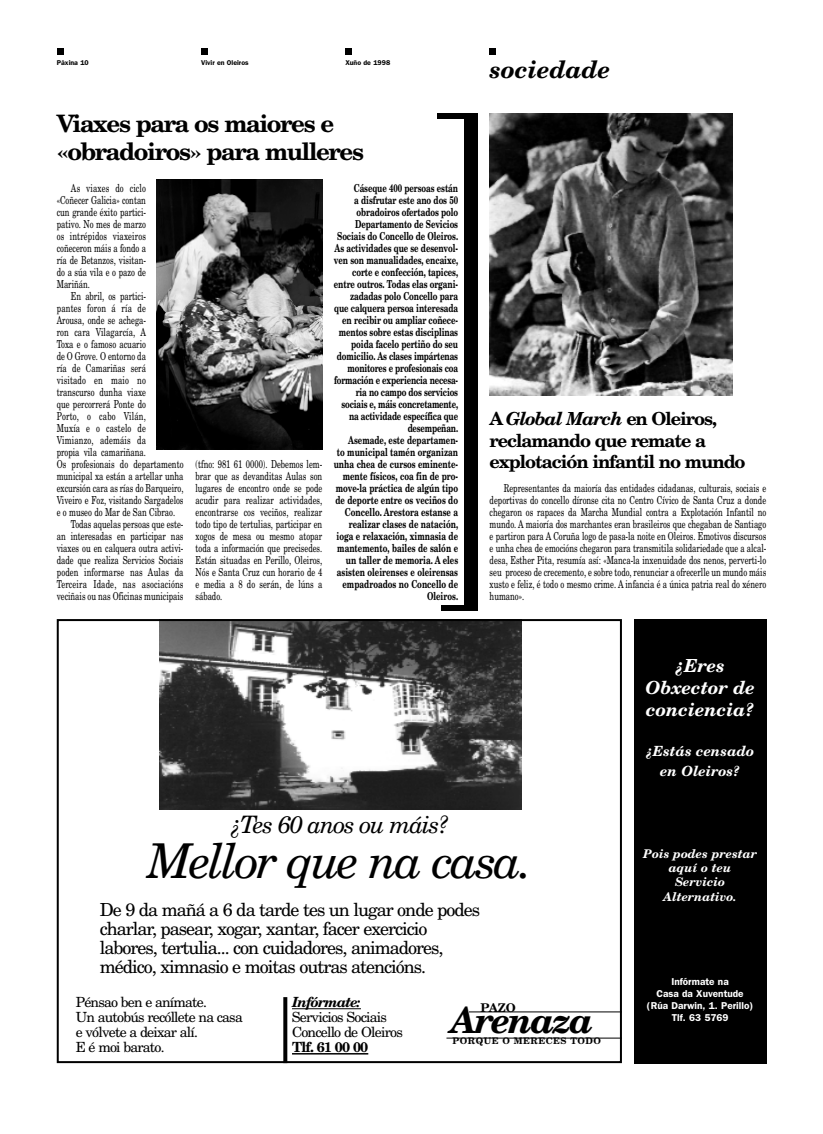
<style>
.page{position:relative;width:823px;height:1134px;background:#fff}
.page>*{position:absolute;margin:0;border:0;box-sizing:border-box;transform-origin:0 0}
.t1{font:italic 48px "New Century Schlbk";letter-spacing:-.055em;color:#000}
.t2{font:italic 700 36px "New Century Schlbk";letter-spacing:-.055em;color:#000}
.t3{font:700 24px/28.8px "New Century Schlbk";letter-spacing:-.06em;color:#000}
.t4{font:italic 24px "New Century Schlbk";letter-spacing:-.055em;color:#000}
.t5{font:italic 700 24px "New Century Schlbk";color:#000}
.t6{font:18px/19px "New Century Schlbk";letter-spacing:-.055em;color:#000}
.t7{font:700 18px/21.6px "New Century Schlbk";letter-spacing:-.055em;color:#000}
.t8{font:italic 700 18px/21.6px "New Century Schlbk";color:#fff;text-align:center}
.t9{font:14px "New Century Schlbk";letter-spacing:-.055em;color:#000}
.t10{font:italic 700 14px/19.7px "New Century Schlbk";color:#fff;text-align:center}
.t11{font:italic 700 14px "New Century Schlbk";letter-spacing:-.055em;color:#000}
.t12{font:700 14px "New Century Schlbk";letter-spacing:-.055em;color:#000}
.t13{font:italic 700 12px/14.4px "New Century Schlbk";color:#fff;text-align:center}
.t14{font:700 12px "New Century Schlbk";color:#000}
.t15{font:11px/12px "New Century Schlbk";color:#000;text-align:justify;scale:.7 1}
.t16{font:700 11px/12px "New Century Schlbk";letter-spacing:-.01em;color:#000;text-align:right;scale:.7 1}
.t17{font:11px "New Century Schlbk";letter-spacing:.02em;color:#000;scale:.7 1}
.t18{font:600 10px/12px "Franklin Gothic";color:#fff;text-align:center}
.t19{font:700 9px "New Century Schlbk";letter-spacing:.055em;color:#000}
.t20{font:600 7px "Franklin Gothic";color:#000}
.s1{font-style:italic}
</style>
<div class="page">
<img style="left:159px;top:622px;width:362px;height:188px">
<img style="left:489px;top:113px;width:242px;height:282px">
<div style="left:57px;top:619px;width:564px;height:444px;border:2px solid #000"></div>
<div style="left:489px;top:48px;width:7px;height:7px;background:#000"></div>
<div style="left:201px;top:48px;width:6px;height:7px;background:#000"></div>
<div style="left:57px;top:48px;width:6px;height:7px;background:#000"></div>
<div style="left:345px;top:48px;width:7px;height:7px;background:#000"></div>
<div style="left:633px;top:619px;width:132px;height:444px;background:#000"></div>
<div style="left:464px;top:116px;width:13px;height:495px;background:#000"></div>
<div style="left:437px;top:113px;width:40px;height:5px;background:#000"></div>
<div style="left:441px;top:605px;width:36px;height:5px;background:#000"></div>
<hr style="left:292px;top:1008px;width:69px;height:1px;background:#000">
<hr style="left:292px;top:1053px;width:76px;height:1px;background:#000">
<svg style="left:283px;top:997px;width:4px;height:66px"></svg>
<hr style="left:468px;top:1012px;width:153px;height:1px;background:#000">
<hr style="left:446px;top:1038px;width:175px;height:1px;background:#000">
<img style="left:156px;top:179px;width:166px;height:270px">
<p class="t20" style="left:57px;top:58px;width:33px">Páxina 10</p>
<p class="t20" style="left:201px;top:58px;width:49px">Vivir en Oleiros</p>
<p class="t20" style="left:345px;top:58px;width:46px">Xuño de 1998</p>
<h3 class="t5" style="left:489px;top:60px;width:122px">sociedade</h3>
<h3 class="t3" style="left:57px;top:111px;width:308px">Viaxes para os maiores e «obradoiros» para mulleres</h3>
<p class="t15" style="left:57px;top:182px;width:129px;text-indent:14px">As viaxes do ciclo «Coñecer Galicia» contan cun grande éxito partici&shy;pativo. No mes de marzo os intrépidos viaxeiros coñeceron máis a fondo a ría de Betanzos, visitan&shy;do a súa vila e o pazo de Mariñán.</p>
<p class="t15" style="left:71px;top:290px;width:109px">En abril, os partici-</p>
<p class="t17" style="left:57px;top:302px;width:129px">pantes foron á ría de</p>
<p class="t15" style="left:57px;top:314px;width:129px">Arousa, onde se achega-</p>
<p class="t15" style="left:57px;top:326px;width:129px">ron cara Vilagarcía, A</p>
<p class="t15" style="left:57px;top:338px;width:129px">Toxa e o famoso acuario</p>
<p class="t15" style="left:57px;top:350px;width:129px">de O Grove. O entorno da</p>
<p class="t15" style="left:57px;top:362px;width:129px">ría de Camariñas será</p>
<p class="t17" style="left:57px;top:374px;width:129px">visitado en maio no</p>
<p class="t15" style="left:57px;top:386px;width:129px">transcurso dunha viaxe</p>
<p class="t15" style="left:57px;top:398px;width:129px">que percorrerá Ponte do</p>
<p class="t17" style="left:57px;top:410px;width:129px">Porto, o cabo Vilán,</p>
<p class="t17" style="left:57px;top:422px;width:129px">Muxía e o castelo de</p>
<p class="t17" style="left:57px;top:434px;width:129px">Vimianzo, ademáis da</p>
<p class="t15" style="left:57px;top:446px;width:129px">propia vila camariñana.</p>
<p class="t15" style="left:57px;top:458px;width:182px">Os profesionais do departamento</p>
<p class="t15" style="left:57px;top:470px;width:182px">municipal xa están a artellar unha</p>
<p class="t15" style="left:57px;top:482px;width:182px">excursión cara as rías do Barqueiro,</p>
<p class="t15" style="left:57px;top:494px;width:182px">Viveiro e Foz, visitando Sargadelos</p>
<p class="t15" style="left:57px;top:506px;width:170px">e o museo do Mar de San Cibrao.</p>
<p class="t15" style="left:71px;top:518px;width:162px">Todas aquelas persoas que este-</p>
<p class="t15" style="left:57px;top:530px;width:182px">an interesadas en participar nas</p>
<p class="t15" style="left:57px;top:542px;width:182px">viaxes ou en calquera outra activi-</p>
<p class="t15" style="left:57px;top:554px;width:182px">dade que realiza Servicios Sociais</p>
<p class="t17" style="left:57px;top:566px;width:182px">poden informarse nas Aulas da</p>
<p class="t17" style="left:57px;top:578px;width:182px">Terceira Idade, nas asociacións</p>
<p class="t15" style="left:57px;top:590px;width:182px">veciñais ou nas Oficinas municipais</p>
<p class="t16" style="left:333px;top:183px;width:179px">Cáseque 400 persoas están<br>a disfrutar este ano dos 50 obradoiros ofertados polo<br>Departamento de Sevicios<br>Sociais do Concello de Oleiros.<br>As actividades que se desenvol&shy;ven son manualidades, encaixe, corte e confección, tapices, entre outros. Todas elas organi&shy;zadadas polo Concello para que calquera persoa interesada en recibir ou ampliar coñece&shy;mentos sobre estas disciplinas poida facelo pertiño do seu domicilio. As clases impártenas monitores e profesionais coa formación e experiencia necesa&shy;ria no campo dos servicios sociais e, máis concretamente, na actividade específica que desempeñan.<br>Asemade, este departamen-<br>to municipal tamén organizan unha chea de cursos eminente&shy;mente físicos, coa fin de pro&shy;move-la práctica de algún tipo de deporte entre os veciños do<br>Concello. Arestora estanse a realizar clases de natación, ioga e relaxación, ximnasia de mantemento, bailes de salón e un taller de memoria. A eles asisten oleirenses e oleirensas empadroados no Concello de<br>Oleiros.</p>
<p class="t15" style="left:195px;top:458px;width:182px">(tfno: 981 61 0000). Debemos lem&shy;brar que as devanditas Aulas son lugares de encontro onde se pode acudir para realizar actividades, encontrarse cos veciños, realizar todo tipo de tertulias, participar en xogos de mesa ou mesmo atopar toda a información que precisedes.<br>Están situadas en Perillo, Oleiros, Nós e Santa Cruz cun horario de 4 e media a 8 do serán, de lúns a sábado.</p>
<h3 class="t7" style="left:489px;top:410px;width:257px">A <span class="s1">Global March</span> en Oleiros, reclamando que remate a explotación infantil no mundo</h3>
<p class="t15" style="left:489px;top:482px;width:396px;text-indent:14px">Representantes da maioría das entidades cidadanas, culturais, sociais e deportivas do concello díronse cita no Centro Cívico de Santa Cruz a donde chegaron os rapaces da Marcha Mundial contra a Explotación Infantil no mundo. A maioría dos marchantes eran brasileiros que chegaban de Santiago e partiron para A Coruña logo de pasa-la noite en Oleiros. Emotivos discursos e unha chea de emocións chegaron para transmitila solidariedade que a alcal&shy;desa, Esther Pita, resumía así: «Manca-la inxenuidade dos nenos, perverti-lo seu proceso de crecemento, e sobre todo, renunciar a ofrecerlle un mundo máis xusto e feliz, é todo o mesmo crime. A infancia é a única patria real do xénero humano».</p>
<h3 class="t8" style="left:645px;top:657px;width:111px">¿Eres<br>Obxector de conciencia?</h3>
<p class="t10" style="left:645px;top:742px;width:109px">¿Estás censado en Oleiros?</p>
<h3 class="t4" style="left:231px;top:816px;width:219px">¿Tes 60 anos ou máis?</h3>
<h1 class="t1" style="left:147px;top:844px;width:387px">Mellor que na casa.</h1>
<h3 class="t6" style="left:100px;top:901px;width:381px">De 9 da mañá a 6 da tarde tes un lugar onde podes charlar, pasear, xogar, xantar, facer exercicio labores, tertulia... con cuidadores, animadores, médico, ximnasio e moitas outras atencións.</h3>
<p class="t9" style="left:76px;top:994px;width:133px">Pénsao ben e anímate.</p>
<p class="t11" style="left:292px;top:997px;width:70px">Infórmate:</p>
<p class="t9" style="left:76px;top:1009px;width:168px">Un autobús recóllete na casa</p>
<p class="t9" style="left:292px;top:1009px;width:96px">Servicios Sociais</p>
<p class="t9" style="left:76px;top:1024px;width:124px">e vólvete a deixar alí.</p>
<p class="t9" style="left:292px;top:1024px;width:112px">Concello de Oleiros</p>
<p class="t9" style="left:76px;top:1039px;width:90px">E é moi barato.</p>
<p class="t12" style="left:292px;top:1042px;width:78px">Tlf. 61 00 00</p>
<p class="t14" style="left:480px;top:1003px;width:37px">PAZO</p>
<h2 class="t2" style="left:450px;top:1007px;width:144px">Arenaza</h2>
<p class="t19" style="left:452px;top:1038px;width:150px">PORQUE O MERECES TODO</p>
<p class="t13" style="left:643px;top:847px;width:115px">Pois podes prestar aquí o teu<br>Servicio<br>Alternativo.</p>
<p class="t18" style="left:646px;top:976px;width:108px">Infórmate na<br>Casa da Xuventude (Rúa Darwin, 1. Perillo)<br>Tlf. 63 5769</p>
</div>
